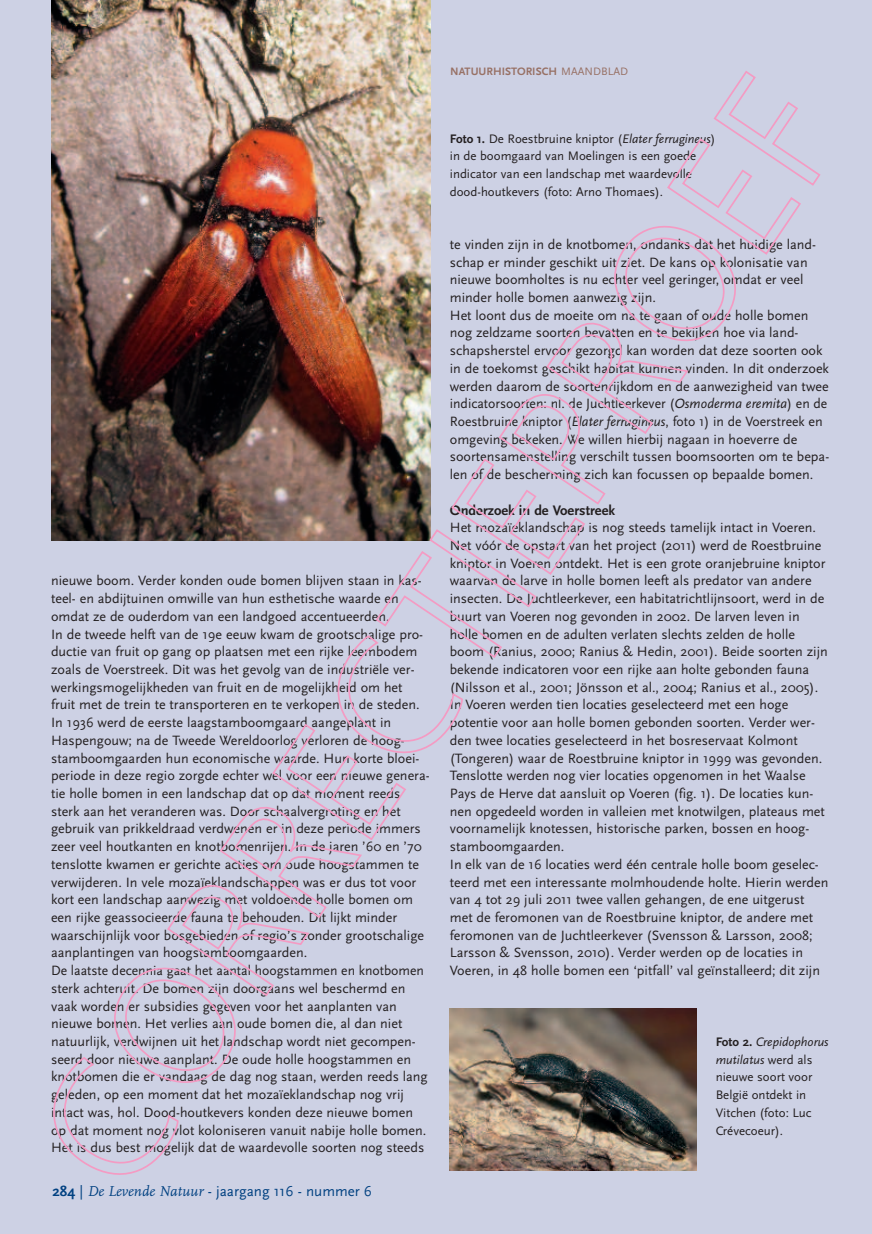
<style>
.page{position:relative;width:872px;height:1234px;background:#fff}
.page>*{position:absolute;margin:0;border:0;box-sizing:border-box;transform-origin:0 0}
.t1{font:15px "Scala Sans";color:#014181}
.t2{font:700 14.4px "Scala Sans";color:#231f20}
.t3{font:14.1px/17.7px "Scala Sans";color:#231f20}
.t4{font:12.9px/17.7px "Scala Sans";color:#231f20}
.t5{font:700 11.25px "Scala Sans";color:#987165}
.s1{font-weight:400}
.s2{font-weight:700}
.s3{font-family:"FF Scala";font-style:italic}
.s4{font-style:italic}
</style>
<div class="page">
<div style="left:0;top:0;width:872px;height:1233px;background:#cdd1e4"></div>
<img style="left:51px;top:0;width:380px;height:69px">
<img style="left:51px;top:69px;width:770px;height:1106px">
<p class="t5" style="left:450px;top:65px;width:179px">NATUURHISTORISCH <span class="s1">MAANDBLAD</span></p>
<p class="t3" style="left:51px;top:571px;width:380px">nieuwe boom. Verder konden oude bomen blijven staan in kas&shy;teel- en abdijtuinen omwille van hun esthetische waarde en omdat ze de ouderdom van een landgoed accentueerden.<br>In de tweede helft van de 19e eeuw kwam de grootschalige pro&shy;ductie van fruit op gang op plaatsen met een rijke leembodem zoals de Voerstreek. Dit was het gevolg van de industriële ver&shy;werkingsmogelijkheden van fruit en de mogelijkheid om het fruit met de trein te transporteren en te verkopen in de steden.<br>In 1936 werd de eerste laagstamboomgaard aangeplant in Haspengouw; na de Tweede Wereldoorlog verloren de hoog&shy;stamboomgaarden hun economische waarde. Hun korte bloei&shy;periode in deze regio zorgde echter wel voor een nieuwe genera&shy;tie holle bomen in een landschap dat op dat moment reeds sterk aan het veranderen was. Door schaalvergroting en het gebruik van prikkeldraad verdwenen er in deze periode immers zeer veel houtkanten en knotbomenrijen. In de jaren ’60 en ’70 tenslotte kwamen er gerichte acties om oude hoogstammen te verwijderen. In vele mozaïeklandschappen was er dus tot voor kort een landschap aanwezig met voldoende holle bomen om een rijke geassocieerde fauna te behouden. Dit lijkt minder waarschijnlijk voor bosgebieden of regio’s zonder grootschalige aanplantingen van hoogstamboomgaarden.<br>De laatste decennia gaat het aantal hoogstammen en knotbomen sterk achteruit. De bomen zijn doorgaans wel beschermd en vaak worden er subsidies gegeven voor het aanplanten van nieuwe bomen. Het verlies aan oude bomen die, al dan niet natuurlijk, verdwijnen uit het landschap wordt niet gecompen&shy;seerd door nieuwe aanplant. De oude holle hoogstammen en knotbomen die er vandaag de dag nog staan, werden reeds lang geleden, op een moment dat het mozaïeklandschap nog vrij intact was, hol. Dood-houtkevers konden deze nieuwe bomen op dat moment nog vlot koloniseren vanuit nabije holle bomen.<br>Het is dus best mogelijk dat de waardevolle soorten nog steeds</p>
<p class="t1" style="left:53px;top:1181px;width:321px"><span class="s2">284</span> | <span class="s3">De Levende Natuur</span> - jaargang 116 - nummer 6</p>
<p class="t4" style="left:450px;top:129px;width:267px"><span class="s2">Foto 1.</span> De Roestbruine kniptor (<span class="s4">Elater ferrugineus</span>) in de boomgaard van Moelingen is een goede indicator van een landschap met waardevolle dood-houtkevers (foto: Arno Thomaes).</p>
<p class="t3" style="left:450px;top:235px;width:381px">te vinden zijn in de knotbomen, ondanks dat het huidige land&shy;schap er minder geschikt uit ziet. De kans op kolonisatie van nieuwe boomholtes is nu echter veel geringer, omdat er veel minder holle bomen aanwezig zijn.<br>Het loont dus de moeite om na te gaan of oude holle bomen nog zeldzame soorten bevatten en te bekijken hoe via land&shy;schapsherstel ervoor gezorgd kan worden dat deze soorten ook in de toekomst geschikt habitat kunnen vinden. In dit onderzoek werden daarom de soortenrijkdom en de aanwezigheid van twee indicatorsoorten: nl. de Juchtleerkever (<span class="s4">Osmoderma eremita</span>) en de Roestbruine kniptor (<span class="s4">Elater ferrugineus</span>, foto 1) in de Voerstreek en omgeving bekeken. We willen hierbij nagaan in hoeverre de soortensamenstelling verschilt tussen boomsoorten om te bepa&shy;len of de bescherming zich kan focussen op bepaalde bomen.</p>
<p class="t2" style="left:450px;top:501px;width:167px">Onderzoek in de Voerstreek</p>
<p class="t3" style="left:450px;top:518px;width:380px">Het mozaïeklandschap is nog steeds tamelijk intact in Voeren.<br>Net vóór de opstart van het project (2011) werd de Roestbruine kniptor in Voeren ontdekt. Het is een grote oranjebruine kniptor waarvan de larve in holle bomen leeft als predator van andere insecten. De Juchtleerkever, een habitatrichtlijnsoort, werd in de buurt van Voeren nog gevonden in 2002. De larven leven in holle bomen en de adulten verlaten slechts zelden de holle boom (Ranius, 2000; Ranius &amp; Hedin, 2001). Beide soorten zijn bekende indicatoren voor een rijke aan holte gebonden fauna (Nilsson et al., 2001; Jönsson et al., 2004; Ranius et al., 2005).<br>In Voeren werden tien locaties geselecteerd met een hoge potentie voor aan holle bomen gebonden soorten. Verder wer&shy;den twee locaties geselecteerd in het bosreservaat Kolmont (Tongeren) waar de Roestbruine kniptor in 1999 was gevonden.<br>Tenslotte werden nog vier locaties opgenomen in het Waalse Pays de Herve dat aansluit op Voeren (fig. 1). De locaties kun&shy;nen opgedeeld worden in valleien met knotwilgen, plateaus met voornamelijk knotessen, historische parken, bossen en hoog&shy;stamboomgaarden.<br>In elk van de 16 locaties werd één centrale holle boom geselec&shy;teerd met een interessante molmhoudende holte. Hierin werden van 4 tot 29 juli 2011 twee vallen gehangen, de ene uitgerust met de feromonen van de Roestbruine kniptor, de andere met feromonen van de Juchtleerkever (Svensson &amp; Larsson, 2008; Larsson &amp; Svensson, 2010). Verder werden op de locaties in Voeren, in 48 holle bomen een ‘pitfall’ val geïnstalleerd; dit zijn</p>
<p class="t4" style="left:715px;top:1032px;width:114px"><span class="s2">Foto 2.</span> <span class="s4">Crepidophorus mutilatus</span> werd als nieuwe soort voor<br>België ontdekt in<br>Vitchen (foto: Luc<br>Crévecoeur).</p>
</div>
